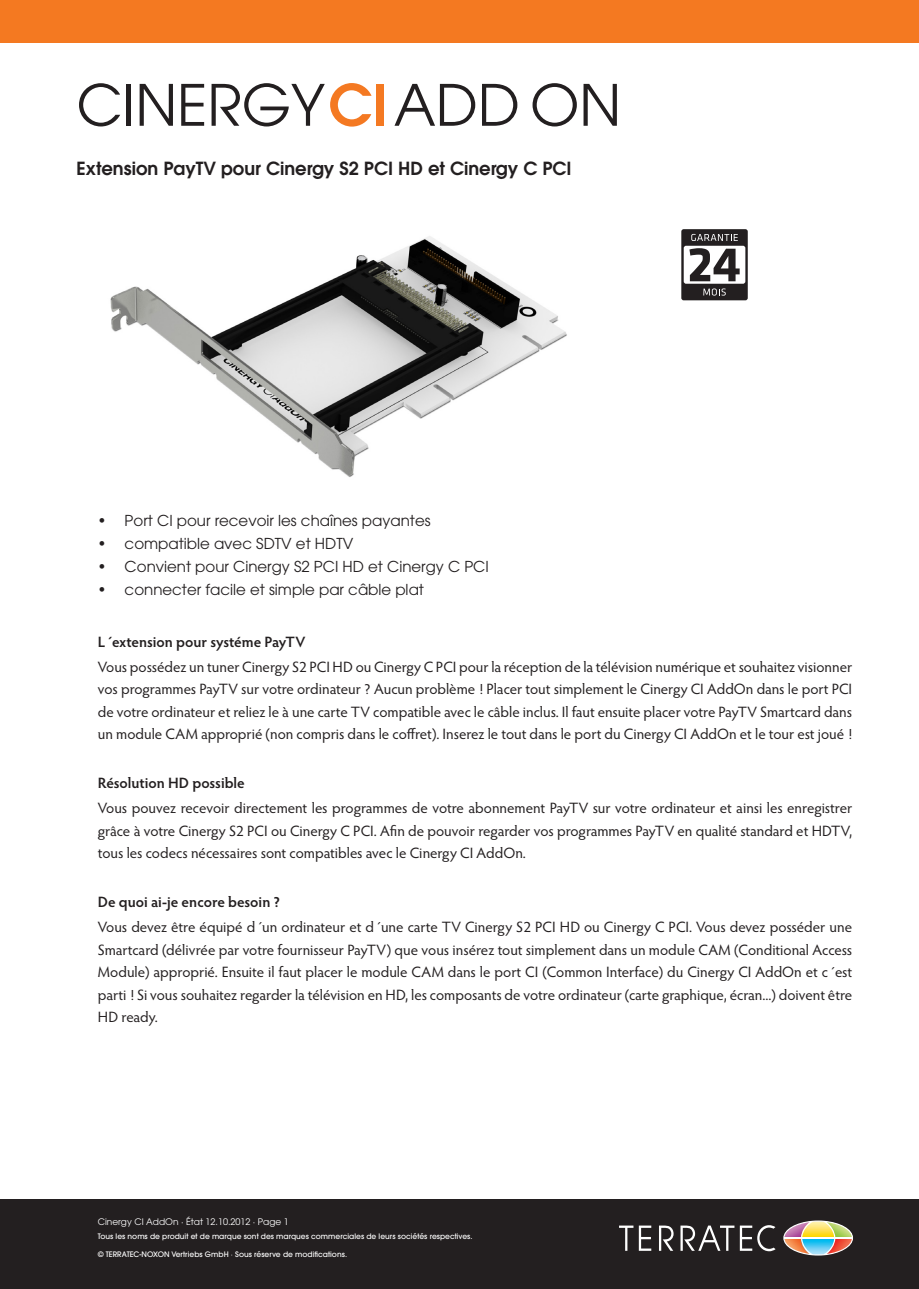
<style>
.page{position:relative;width:919px;height:1289px;background:#fff}
.page>*{position:absolute;margin:0;border:0;box-sizing:border-box;transform-origin:0 0}
.t1{font:56.55px "ITC Avant Garde Pro";color:#231f20}
.t2{font:600 18px "ITC Avant Garde Pro";color:#231f20}
.Texte_Aufzählung{font:15px/22.5px "Hypatia Sans Pro";color:#231f20;text-align:justify}
.t3{font:15px "ITC Avant Garde Pro";color:#231f20}
.Texte_Aufzählung-2{font:600 15px "Hypatia Sans Pro";color:#231f20}
.t4{font:9px "ITC Avant Garde Pro";color:#fff}
.t5{font:500 7.5px "ITC Avant Garde Pro";color:#fff}
.s1{font-weight:600;color:#f47922}
</style>
<div class="page">
<div style="left:0;top:1199px;width:918px;height:89px;background:#231f20"></div>
<div style="left:0;top:0;width:918px;height:43px;background:#f47921"></div>
<svg style="left:619px;top:1225px;width:32px;height:25px"></svg>
<svg style="left:659px;top:1225px;width:14px;height:25px"></svg>
<svg style="left:680px;top:1225px;width:95px;height:26px"></svg>
<svg style="left:783px;top:1220px;width:70px;height:35px"></svg>
<div style="left:681px;top:229px;width:66px;height:71px;background:#231f20;border-radius:2px"></div>
<div style="left:683px;top:246px;width:62px;height:38px;background:#fff;border-radius:2px"></div>
<svg style="left:691px;top:234px;width:46px;height:7px"></svg>
<svg style="left:689px;top:248px;width:50px;height:33px"></svg>
<svg style="left:703px;top:288px;width:22px;height:7px"></svg>
<img style="left:110px;top:236px;width:457px;height:241px">
<p class="t1" style="left:77px;top:70px;width:546px">CINERGY<span class="s1">CI</span>ADD ON</p>
<p class="t2" style="left:77px;top:157px;width:496px">Extension PayTV pour Cinergy S2 PCI HD et Cinergy C PCI</p>
<p class="t3" style="left:98px;top:511px;width:334px">• Port CI pour recevoir les chaînes payantes</p>
<p class="t3" style="left:98px;top:534px;width:257px">• compatible avec SDTV et HDTV</p>
<p class="t3" style="left:98px;top:557px;width:392px">• Convient pour Cinergy S2 PCI HD et Cinergy C PCI</p>
<p class="t3" style="left:98px;top:580px;width:328px">• connecter facile et simple par câble plat</p>
<p class="Texte_Aufzählung-2" style="left:98px;top:631px;width:209px">L´extension pour systéme PayTV</p>
<p class="Texte_Aufzählung" style="left:98px;top:654px;width:755px">Vous possédez un tuner Cinergy S2 PCI HD ou Cinergy C PCI pour la réception de la télévision numérique et souhaitez visionner vos programmes PayTV sur votre ordinateur ? Aucun problème ! Placer tout simplement le Cinergy CI AddOn dans le port PCI de votre ordinateur et reliez le à une carte TV compatible avec le câble inclus. Il faut ensuite placer votre PayTV Smartcard dans un module CAM approprié (non compris dans le coffret). Inserez le tout dans le port du Cinergy CI AddOn et le tour est joué !</p>
<p class="Texte_Aufzählung-2" style="left:98px;top:773px;width:148px">Résolution HD possible</p>
<p class="Texte_Aufzählung" style="left:98px;top:796px;width:755px">Vous pouvez recevoir directement les programmes de votre abonnement PayTV sur votre ordinateur et ainsi les enregistrer grâce à votre Cinergy S2 PCI ou Cinergy C PCI. Afin de pouvoir regarder vos programmes PayTV en qualité standard et HDTV, tous les codecs nécessaires sont compatibles avec le Cinergy CI AddOn.</p>
<p class="Texte_Aufzählung-2" style="left:98px;top:891px;width:184px">De quoi ai-je encore besoin ?</p>
<p class="Texte_Aufzählung" style="left:98px;top:915px;width:755px">Vous devez être équipé d´un ordinateur et d´une carte TV Cinergy S2 PCI HD ou Cinergy C PCI. Vous devez posséder une Smartcard (délivrée par votre fournisseur PayTV) que vous insérez tout simplement dans un module CAM (Conditional Access Module) approprié. Ensuite il faut placer le module CAM dans le port CI (Common Interface) du Cinergy CI AddOn et c´est parti ! Si vous souhaitez regarder la télévision en HD, les composants de votre ordinateur (carte graphique, écran...) doivent être HD ready.</p>
<p class="t4" style="left:98px;top:1216px;width:192px">Cinergy CI AddOn · État 12.10.2012 · Page 1</p>
<p class="t5" style="left:98px;top:1231px;width:376px">Tous les noms de produit et de marque sont des marques commerciales de leurs sociétés respectives.</p>
<p class="t5" style="left:98px;top:1249px;width:251px">© TERRATEC-NOXON Vertriebs GmbH · Sous réserve de modifications.</p>
</div>
